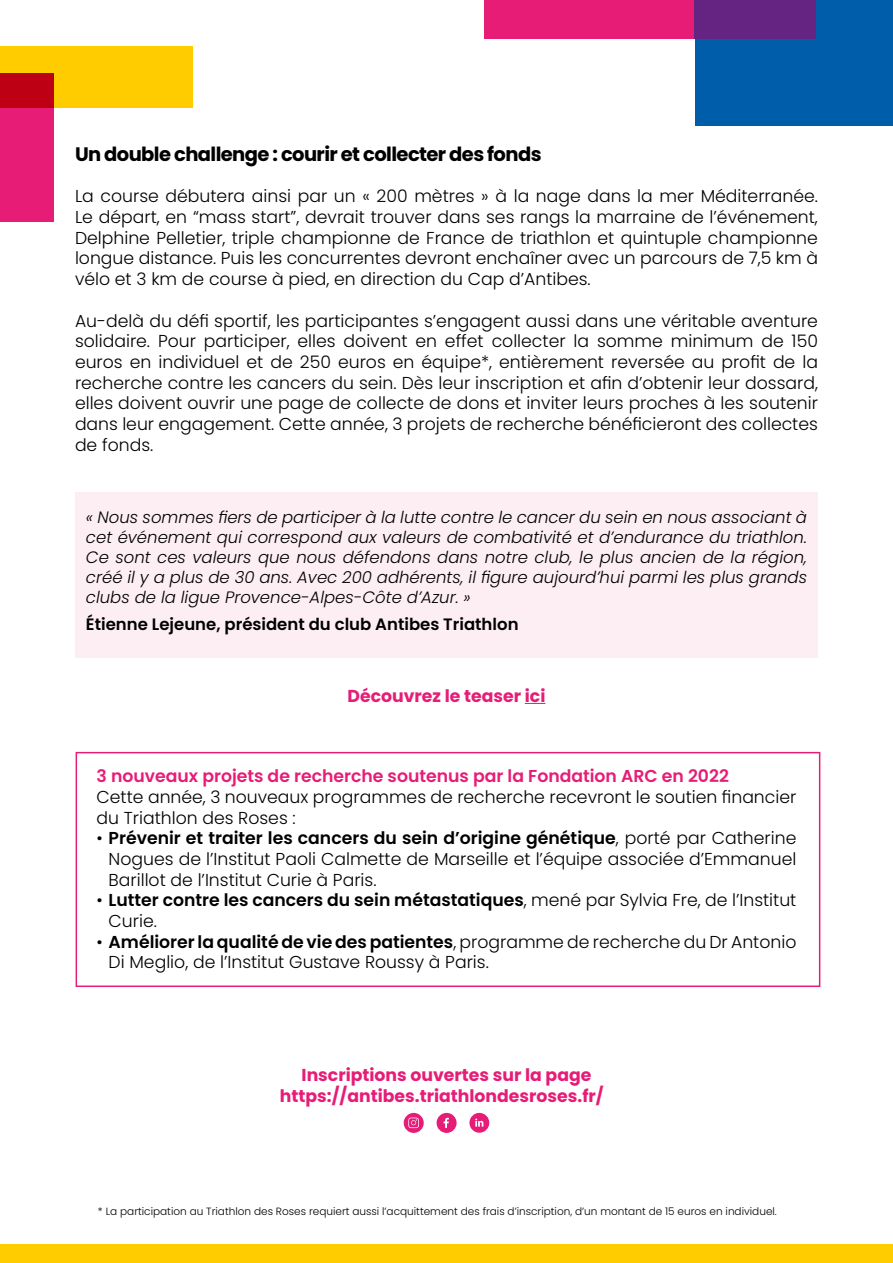
<style>
.page{position:relative;width:893px;height:1263px;background:#fff}
.page>*{position:absolute;margin:0;border:0;box-sizing:border-box;transform-origin:0 0}
.t1{font:700 19.5px "Poppins";letter-spacing:-.03em;color:#000}
.t2{font:300 17.25px/20.7px "Poppins";color:#000;text-align:justify}
.t3{font:700 17.25px/20.9px "Poppins";color:#e71c77;text-align:center}
.t4{font:600 17.25px/20.7px "Poppins";color:#000}
.t5{font:600 17.25px "Poppins";color:#e71c77}
.t6{font:italic 300 16.5px/19.8px "Poppins";color:#000;text-align:justify}
.t7{font:600 16.5px "Poppins";color:#000}
.t8{font:300 10.5px "Poppins";color:#000}
.s1{font-weight:600}
.s2{font-weight:300}
</style>
<div class="page">
<div style="left:484px;top:0;width:323px;height:39px;background:#e71c77"></div>
<div style="left:0;top:46px;width:193px;height:62px;background:#fc0"></div>
<div style="left:695px;top:0;width:198px;height:125px;background:#005da9"></div>
<div style="left:0;top:73px;width:53px;height:149px;background:#e71c77"></div>
<div style="left:695px;top:0;width:121px;height:39px;background:#662482"></div>
<div style="left:0;top:73px;width:53px;height:35px;background:#be0014"></div>
<div style="left:0;top:1244px;width:893px;height:19px;background:#fc0"></div>
<div style="left:76px;top:492px;width:742px;height:165px;background:#fdeef4"></div>
<svg style="left:75px;top:751px;width:746px;height:236px"></svg>
<div style="left:404px;top:1113px;width:20px;height:20px;background:#e71c77;border-radius:50%"></div>
<svg style="left:408px;top:1117px;width:11px;height:11px"></svg>
<div style="left:437px;top:1113px;width:20px;height:20px;background:#e71c77;border-radius:50%"></div>
<svg style="left:444px;top:1118px;width:5px;height:10px"></svg>
<div style="left:469px;top:1113px;width:20px;height:20px;background:#e71c77;border-radius:50%"></div>
<svg style="left:475px;top:1118px;width:8px;height:8px"></svg>
<svg style="left:525px;top:703px;width:20px;height:1px"></svg>
<p class="t1" style="left:75px;top:143px;width:468px">Un double challenge : courir et collecter des fonds</p>
<p class="t2" style="left:75px;top:186px;width:744px">La course débutera ainsi par un « 200 mètres » à la nage dans la mer Méditerranée.<br>Le départ, en “mass start”, devrait trouver dans ses rangs la marraine de l’événement, Delphine Pelletier, triple championne de France de triathlon et quintuple championne longue distance. Puis les concurrentes devront enchaîner avec un parcours de 7,5 km à vélo et 3 km de course à pied, en direction du Cap d’Antibes.</p>
<p class="t2" style="left:75px;top:310px;width:744px">Au-delà du défi sportif, les participantes s’engagent aussi dans une véritable aventure solidaire. Pour participer, elles doivent en effet collecter la somme minimum de 150 euros en individuel et de 250 euros en équipe*, entièrement reversée au profit de la recherche contre les cancers du sein. Dès leur inscription et afin d’obtenir leur dossard, elles doivent ouvrir une page de collecte de dons et inviter leurs proches à les soutenir dans leur engagement. Cette année, 3 projets de recherche bénéficieront des collectes de fonds.</p>
<p class="t6" style="left:86px;top:508px;width:723px">« Nous sommes fiers de participer à la lutte contre le cancer du sein en nous associant à cet événement qui correspond aux valeurs de combativité et d’endurance du triathlon.<br>Ce sont ces valeurs que nous défendons dans notre club, le plus ancien de la région, créé il y a plus de 30 ans. Avec 200 adhérents, il figure aujourd’hui parmi les plus grands clubs de la ligue Provence-Alpes-Côte d’Azur. »</p>
<p class="t7" style="left:86px;top:614px;width:434px">Étienne Lejeune, président du club Antibes Triathlon</p>
<p class="t3" style="left:348px;top:686px;width:199px">Découvrez le teaser ici</p>
<p class="t5" style="left:97px;top:766px;width:634px">3 nouveaux projets de recherche soutenus par la Fondation ARC en 2022</p>
<p class="t2" style="left:97px;top:786px;width:701px">Cette année, 3 nouveaux programmes de recherche recevront le soutien financier du Triathlon des Roses :</p>
<p class="t2" style="left:109px;top:828px;width:689px;text-indent:-12px">• <span class="s1">Prévenir et traiter les cancers du sein d’origine génétique</span>, porté par Catherine Nogues de l’Institut Paoli Calmette de Marseille et l’équipe associée d’Emmanuel Barillot de l’Institut Curie à Paris.</p>
<p class="t4" style="left:109px;top:890px;width:689px;text-indent:-12px"><span class="s2">•</span> Lutter contre les cancers du sein métastatiques<span class="s2">, mené par Sylvia Fre, de l’Institut<br>Curie.</span></p>
<p class="t2" style="left:109px;top:931px;width:689px;text-indent:-12px">• <span class="s1">Améliorer la qualité de vie des patientes</span>, programme de recherche du Dr Antonio<br>Di Meglio, de l’Institut Gustave Roussy à Paris.</p>
<p class="t3" style="left:280px;top:1065px;width:325px">Inscriptions ouvertes sur la page https://antibes.triathlondesroses.fr/</p>
<p class="t8" style="left:98px;top:1205px;width:680px">* La participation au Triathlon des Roses requiert aussi l’acquittement des frais d’inscription, d’un montant de 15 euros en individuel.</p>
</div>
